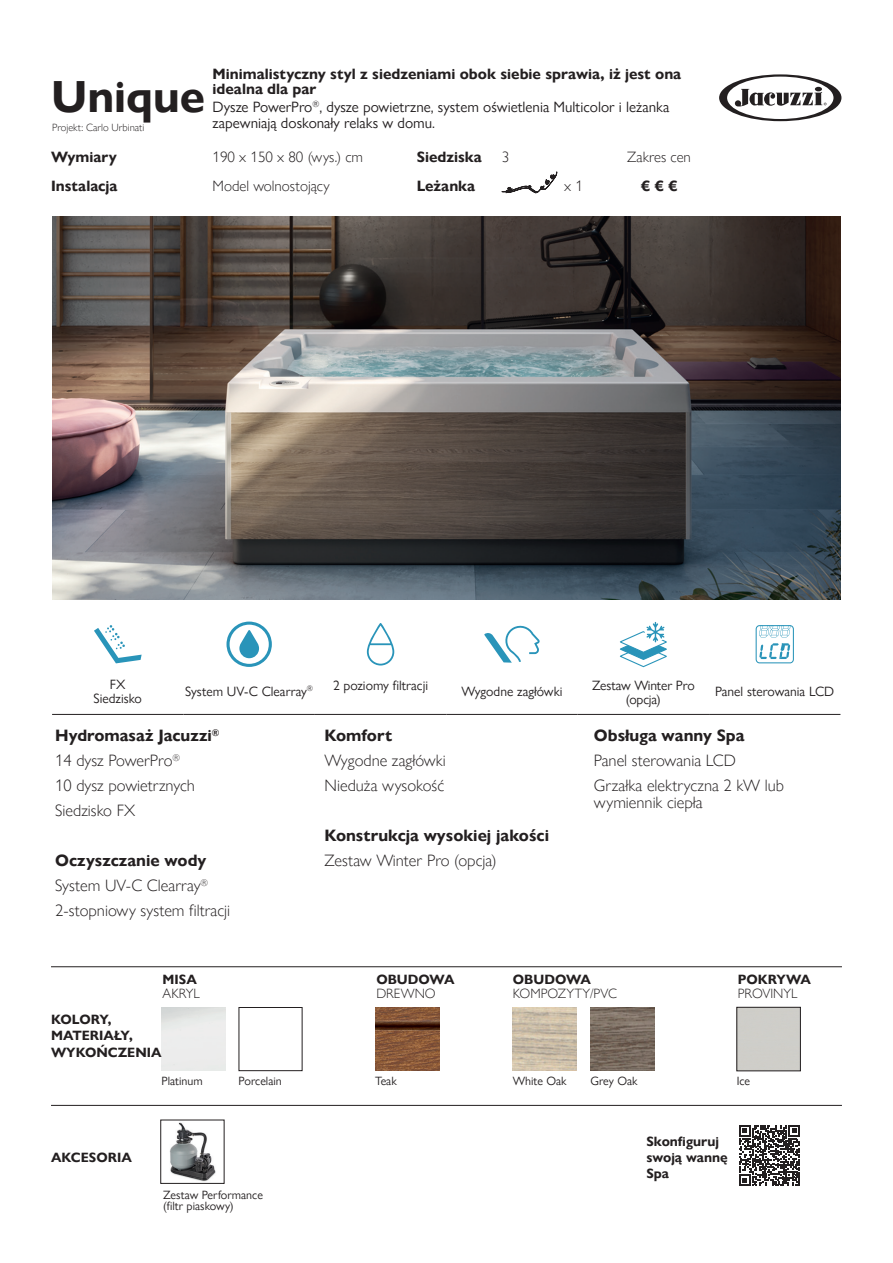
<style>
.page{position:relative;width:893px;height:1263px;background:#fff}
.page>*{position:absolute;margin:0;border:0;box-sizing:border-box;transform-origin:0 0}
.t1{font:700 45px "Gill Sans Nova";color:#231f20}
.t2{font:300 16.5px/16.5px "Gill Sans Nova";color:#231f20}
.t3{font:700 16.5px "Gill Sans Nova";color:#231f20}
.t4{font:700 15px/15.8px "Gill Sans Nova";color:#231f20}
.t5{font:15px/15.8px "Gill Sans Nova";color:#231f20}
.t6{font:300 15px "Gill Sans Nova";color:#231f20}
.t7{font:13.5px "Gill Sans Nova";color:#231f20}
.t8{font:700 13.5px/16.2px "Gill Sans Nova";color:#231f20}
.t9{font:300 13.5px "Gill Sans Nova";color:#231f20}
.t10{font:12px/11.2px "Gill Sans Nova";color:#231f20}
.t11{font:300 10.5px "Gill Sans Nova";color:#231f20}
</style>
<div class="page">
<hr style="left:51px;top:1105px;width:791px;height:1px;background:#231f20">
<hr style="left:51px;top:966px;width:791px;height:1px;background:#231f20">
<img style="left:52px;top:217px;width:789px;height:383px">
<div style="left:239px;top:1007px;width:63px;height:64px;border:1px solid #231f20"></div>
<img style="left:375px;top:1007px;width:64px;height:64px">
<img style="left:513px;top:1007px;width:64px;height:64px">
<img style="left:590px;top:1007px;width:64px;height:64px">
<img style="left:169px;top:1122px;width:47px;height:59px">
<hr style="left:52px;top:714px;width:131px;height:1px;background:#231f20">
<hr style="left:183px;top:714px;width:132px;height:1px;background:#231f20">
<hr style="left:709px;top:714px;width:131px;height:1px;background:#231f20">
<hr style="left:315px;top:714px;width:131px;height:1px;background:#231f20">
<hr style="left:446px;top:714px;width:132px;height:1px;background:#231f20">
<hr style="left:578px;top:714px;width:131px;height:1px;background:#231f20">
<svg style="left:94px;top:625px;width:48px;height:38px"></svg>
<svg style="left:226px;top:621px;width:46px;height:46px"></svg>
<svg style="left:367px;top:623px;width:27px;height:42px"></svg>
<svg style="left:484px;top:625px;width:56px;height:38px"></svg>
<svg style="left:619px;top:622px;width:48px;height:46px"></svg>
<svg style="left:756px;top:625px;width:38px;height:38px"></svg>
<svg style="left:739px;top:1125px;width:61px;height:61px"></svg>
<svg style="left:719px;top:74px;width:122px;height:47px"></svg>
<svg style="left:502px;top:172px;width:55px;height:21px"></svg>
<p class="t1" style="left:51px;top:69px;width:156px">Unique</p>
<p class="t11" style="left:52px;top:121px;width:94px">Projekt: Carlo Urbinati</p>
<p class="t4" style="left:213px;top:66px;width:470px">Minimalistyczny styl z siedzeniami obok siebie sprawia, iż jest ona idealna dla par</p>
<p class="t5" style="left:213px;top:99px;width:458px">Dysze PowerPro<sup>®</sup>, dysze powietrzne, system oświetlenia Multicolor i leżanka zapewniają doskonały relaks w domu.</p>
<p class="t4" style="left:51px;top:149px;width:67px">Wymiary</p>
<p class="t6" style="left:213px;top:147px;width:152px">190 x 150 x 80 (wys.) cm</p>
<p class="t4" style="left:417px;top:149px;width:67px">Siedziska</p>
<p class="t6" style="left:502px;top:147px;width:9px">3</p>
<p class="t6" style="left:627px;top:147px;width:65px">Zakres cen</p>
<p class="t4" style="left:51px;top:178px;width:68px">Instalacja</p>
<p class="t6" style="left:213px;top:177px;width:119px">Model wolnostojący</p>
<p class="t4" style="left:417px;top:178px;width:60px">Leżanka</p>
<p class="t6" style="left:564px;top:177px;width:20px">x 1</p>
<p class="t4" style="left:641px;top:178px;width:38px">€ € €</p>
<p class="t7" style="left:110px;top:676px;width:17px">FX</p>
<p class="t7" style="left:94px;top:690px;width:50px">Siedzisko</p>
<p class="t7" style="left:185px;top:683px;width:130px">System UV-C Clearray<sup>®</sup></p>
<p class="t7" style="left:333px;top:677px;width:97px">2 poziomy filtracji</p>
<p class="t7" style="left:461px;top:683px;width:103px">Wygodne zagłówki</p>
<p class="t7" style="left:592px;top:677px;width:104px">Zestaw Winter Pro</p>
<p class="t7" style="left:626px;top:691px;width:36px">(opcja)</p>
<p class="t7" style="left:715px;top:683px;width:121px">Panel sterowania LCD</p>
<p class="t3" style="left:55px;top:725px;width:166px">Hydromasaż Jacuzzi<sup>®</sup></p>
<p class="t2" style="left:55px;top:752px;width:126px">14 dysz PowerPro<sup>®</sup></p>
<p class="t2" style="left:55px;top:777px;width:141px">10 dysz powietrznych</p>
<p class="t2" style="left:55px;top:802px;width:82px">Siedzisko FX</p>
<p class="t3" style="left:55px;top:850px;width:153px">Oczyszczanie wody</p>
<p class="t2" style="left:55px;top:877px;width:154px">System UV-C Clearray<sup>®</sup></p>
<p class="t2" style="left:55px;top:902px;width:176px">2-stopniowy system filtracji</p>
<p class="t8" style="left:163px;top:971px;width:36px">MISA</p>
<p class="t9" style="left:163px;top:985px;width:39px">AKRYL</p>
<p class="t8" style="left:51px;top:1011px;width:112px">KOLORY,<br>MATERIAŁY,<br>WYKOŃCZENIA</p>
<p class="t3" style="left:325px;top:725px;width:69px">Komfort</p>
<p class="t2" style="left:325px;top:752px;width:123px">Wygodne zagłówki</p>
<p class="t2" style="left:325px;top:777px;width:121px">Nieduża wysokość</p>
<p class="t3" style="left:325px;top:825px;width:226px">Konstrukcja wysokiej jakości</p>
<p class="t2" style="left:325px;top:852px;width:174px">Zestaw Winter Pro (opcja)</p>
<p class="t3" style="left:594px;top:725px;width:152px">Obsługa wanny Spa</p>
<p class="t2" style="left:594px;top:752px;width:144px">Panel sterowania LCD</p>
<p class="t2" style="left:594px;top:777px;width:192px">Grzałka elektryczna 2 kW lub wymiennik ciepła</p>
<p class="t8" style="left:376px;top:971px;width:80px">OBUDOWA</p>
<p class="t9" style="left:376px;top:985px;width:61px">DREWNO</p>
<p class="t8" style="left:513px;top:971px;width:80px">OBUDOWA</p>
<p class="t9" style="left:513px;top:985px;width:106px">KOMPOZYTY/PVC</p>
<p class="t8" style="left:738px;top:971px;width:75px">POKRYWA</p>
<p class="t9" style="left:738px;top:985px;width:61px">PROVINYL</p>
<p class="t8" style="left:51px;top:1149px;width:82px">AKCESORIA</p>
<p class="t10" style="left:513px;top:1075px;width:55px">White Oak</p>
<p class="t10" style="left:590px;top:1075px;width:49px">Grey Oak</p>
<p class="t10" style="left:162px;top:1075px;width:43px">Platinum</p>
<p class="t10" style="left:239px;top:1075px;width:45px">Porcelain</p>
<p class="t10" style="left:737px;top:1075px;width:15px">Ice</p>
<p class="t10" style="left:375px;top:1075px;width:23px">Teak</p>
<p class="t10" style="left:163px;top:1189px;width:101px">Zestaw Performance (filtr piaskowy)</p>
<p class="t8" style="left:646px;top:1133px;width:83px">Skonfiguruj swoją wannę<br>Spa</p>
</div>
